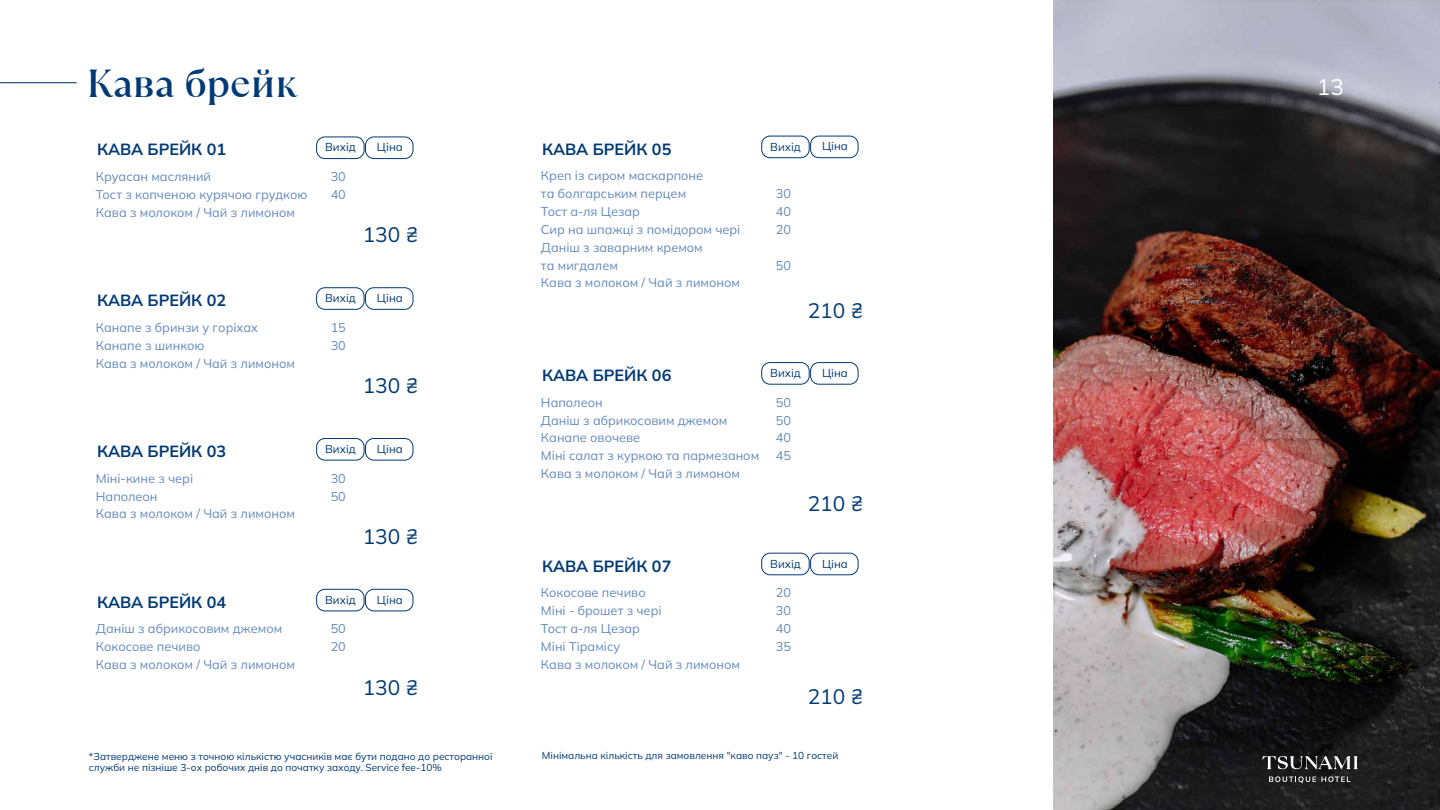
<style>
.page{position:relative;width:1440px;height:810px;background:#fff}
.page>*{position:absolute;margin:0;border:0;box-sizing:border-box;transform-origin:0 0}
.t1{font:500 39px "TT Ramillas Trl";color:#003a75}
.t2{font:22.5px "Mulish";color:#fff}
.t3{font:20.92px "Mulish";color:#003a75}
.t4{font:700 16.12px "Mulish";color:#003a75}
.t5{font:12.67px/17.9px "Mulish";color:#628abc}
.t6{font:11.48px "Mulish";color:#003a75}
.t7{font:10.05px/11.9px "Mulish";color:#003a75}
</style>
<div class="page">
<img style="left:1053px;top:0;width:387px;height:809px">
<hr style="left:0;top:82px;width:77px;height:1px;background:#003a75">
<svg style="left:1269px;top:776px;width:81px;height:7px"></svg>
<svg style="left:1262px;top:756px;width:96px;height:13px"></svg>
<div style="left:365px;top:137px;width:48px;height:22px;border:1px solid #003a75;border-radius:8px"></div>
<div style="left:316px;top:137px;width:48px;height:22px;border:1px solid #003a75;border-radius:8px"></div>
<div style="left:365px;top:288px;width:48px;height:22px;border:1px solid #003a75;border-radius:8px"></div>
<div style="left:316px;top:288px;width:48px;height:22px;border:1px solid #003a75;border-radius:8px"></div>
<div style="left:365px;top:438px;width:48px;height:22px;border:1px solid #003a75;border-radius:8px"></div>
<div style="left:316px;top:438px;width:48px;height:22px;border:1px solid #003a75;border-radius:8px"></div>
<div style="left:365px;top:589px;width:48px;height:22px;border:1px solid #003a75;border-radius:8px"></div>
<div style="left:316px;top:589px;width:48px;height:22px;border:1px solid #003a75;border-radius:8px"></div>
<div style="left:810px;top:136px;width:48px;height:22px;border:1px solid #003a75;border-radius:8px"></div>
<div style="left:762px;top:136px;width:47px;height:22px;border:1px solid #003a75;border-radius:8px"></div>
<div style="left:810px;top:362px;width:48px;height:22px;border:1px solid #003a75;border-radius:8px"></div>
<div style="left:762px;top:362px;width:47px;height:22px;border:1px solid #003a75;border-radius:8px"></div>
<div style="left:810px;top:553px;width:48px;height:22px;border:1px solid #003a75;border-radius:8px"></div>
<div style="left:762px;top:553px;width:47px;height:22px;border:1px solid #003a75;border-radius:8px"></div>
<h1 class="t1" style="left:87px;top:60px;width:212px">Кава брейк</h1>
<h2 class="t2" style="left:1317px;top:71px;width:28px">13</h2>
<p class="t4" style="left:97px;top:138px;width:131px">КАВА БРЕЙК 01</p>
<p class="t5" style="left:96px;top:167px;width:117px">Круасан масляний</p>
<p class="t5" style="left:331px;top:167px;width:17px">30</p>
<p class="t5" style="left:96px;top:185px;width:213px">Тост з копченою курячою грудкою</p>
<p class="t5" style="left:331px;top:185px;width:17px">40</p>
<p class="t5" style="left:96px;top:203px;width:201px">Кава з молоком / Чай з лимоном</p>
<p class="t4" style="left:542px;top:138px;width:131px">КАВА БРЕЙК 05</p>
<p class="t5" style="left:541px;top:166px;width:164px">Креп із сиром маскарпоне та болгарським перцем</p>
<p class="t6" style="left:770px;top:139px;width:32px">Вихід</p>
<p class="t6" style="left:822px;top:139px;width:27px">Ціна</p>
<p class="t6" style="left:325px;top:140px;width:32px">Вихід</p>
<p class="t6" style="left:377px;top:139px;width:27px">Ціна</p>
<p class="t5" style="left:776px;top:184px;width:17px">30</p>
<p class="t5" style="left:541px;top:202px;width:101px">Тост а-ля Цезар</p>
<p class="t5" style="left:776px;top:202px;width:17px">40</p>
<p class="t5" style="left:541px;top:220px;width:201px">Сир на шпажці з помідором чері</p>
<p class="t5" style="left:776px;top:220px;width:17px">20</p>
<p class="t5" style="left:541px;top:238px;width:163px">Даніш з заварним кремом та мигдалем</p>
<h3 class="t3" style="left:363px;top:220px;width:57px">130 ₴</h3>
<p class="t5" style="left:776px;top:256px;width:17px">50</p>
<p class="t4" style="left:97px;top:289px;width:131px">КАВА БРЕЙК 02</p>
<p class="t5" style="left:96px;top:318px;width:164px">Канапе з бринзи у горіхах</p>
<p class="t5" style="left:331px;top:318px;width:17px">15</p>
<p class="t5" style="left:96px;top:336px;width:110px">Канапе з шинкою</p>
<p class="t5" style="left:331px;top:336px;width:17px">30</p>
<p class="t5" style="left:96px;top:354px;width:201px">Кава з молоком / Чай з лимоном</p>
<p class="t6" style="left:325px;top:290px;width:32px">Вихід</p>
<p class="t6" style="left:377px;top:290px;width:27px">Ціна</p>
<h3 class="t3" style="left:363px;top:371px;width:57px">130 ₴</h3>
<p class="t4" style="left:97px;top:440px;width:131px">КАВА БРЕЙК 03</p>
<p class="t5" style="left:96px;top:469px;width:99px">Міні-кине з чері</p>
<p class="t5" style="left:331px;top:469px;width:17px">30</p>
<p class="t5" style="left:96px;top:487px;width:63px">Наполеон</p>
<p class="t5" style="left:331px;top:487px;width:17px">50</p>
<p class="t5" style="left:96px;top:505px;width:201px">Кава з молоком / Чай з лимоном</p>
<p class="t6" style="left:325px;top:441px;width:32px">Вихід</p>
<p class="t6" style="left:377px;top:441px;width:27px">Ціна</p>
<h3 class="t3" style="left:363px;top:522px;width:57px">130 ₴</h3>
<p class="t4" style="left:97px;top:591px;width:131px">КАВА БРЕЙК 04</p>
<p class="t5" style="left:96px;top:620px;width:188px">Даніш з абрикосовим джемом</p>
<p class="t5" style="left:331px;top:620px;width:17px">50</p>
<p class="t5" style="left:96px;top:638px;width:106px">Кокосове печиво</p>
<p class="t5" style="left:331px;top:638px;width:17px">20</p>
<p class="t5" style="left:96px;top:655px;width:201px">Кава з молоком / Чай з лимоном</p>
<p class="t6" style="left:325px;top:592px;width:32px">Вихід</p>
<p class="t6" style="left:377px;top:592px;width:27px">Ціна</p>
<h3 class="t3" style="left:363px;top:673px;width:57px">130 ₴</h3>
<p class="t5" style="left:541px;top:274px;width:201px">Кава з молоком / Чай з лимоном</p>
<h3 class="t3" style="left:808px;top:296px;width:57px">210 ₴</h3>
<p class="t4" style="left:542px;top:364px;width:131px">КАВА БРЕЙК 06</p>
<p class="t5" style="left:541px;top:393px;width:63px">Наполеон</p>
<p class="t5" style="left:776px;top:393px;width:17px">50</p>
<p class="t5" style="left:541px;top:411px;width:188px">Даніш з абрикосовим джемом</p>
<p class="t5" style="left:776px;top:411px;width:17px">50</p>
<p class="t5" style="left:541px;top:429px;width:101px">Канапе овочеве</p>
<p class="t5" style="left:776px;top:429px;width:17px">40</p>
<p class="t5" style="left:541px;top:447px;width:220px">Міні салат з куркою та пармезаном</p>
<p class="t5" style="left:776px;top:447px;width:17px">45</p>
<p class="t5" style="left:541px;top:464px;width:201px">Кава з молоком / Чай з лимоном</p>
<p class="t6" style="left:770px;top:365px;width:32px">Вихід</p>
<p class="t6" style="left:822px;top:365px;width:27px">Ціна</p>
<h3 class="t3" style="left:808px;top:489px;width:57px">210 ₴</h3>
<p class="t4" style="left:542px;top:555px;width:131px">КАВА БРЕЙК 07</p>
<p class="t5" style="left:541px;top:584px;width:106px">Кокосове печиво</p>
<p class="t5" style="left:776px;top:584px;width:17px">20</p>
<p class="t5" style="left:541px;top:601px;width:122px">Міні - брошет з чері</p>
<p class="t5" style="left:776px;top:601px;width:17px">30</p>
<p class="t5" style="left:541px;top:619px;width:101px">Тост а-ля Цезар</p>
<p class="t5" style="left:776px;top:619px;width:17px">40</p>
<p class="t5" style="left:541px;top:637px;width:81px">Міні Тірамісу</p>
<p class="t5" style="left:776px;top:637px;width:17px">35</p>
<p class="t5" style="left:541px;top:655px;width:201px">Кава з молоком / Чай з лимоном</p>
<p class="t6" style="left:770px;top:556px;width:32px">Вихід</p>
<p class="t6" style="left:822px;top:556px;width:27px">Ціна</p>
<h3 class="t3" style="left:808px;top:682px;width:57px">210 ₴</h3>
<p class="t7" style="left:89px;top:750px;width:405px">*Затверджене меню з точною кількістю учасників має бути подано до ресторанної служби не пізніше 3-ох робочих днів до початку заходу. Service fee-10%</p>
<p class="t7" style="left:542px;top:750px;width:298px">Мінімальна кількість для замовлення "каво пауз" - 10 гостей</p>
</div>
